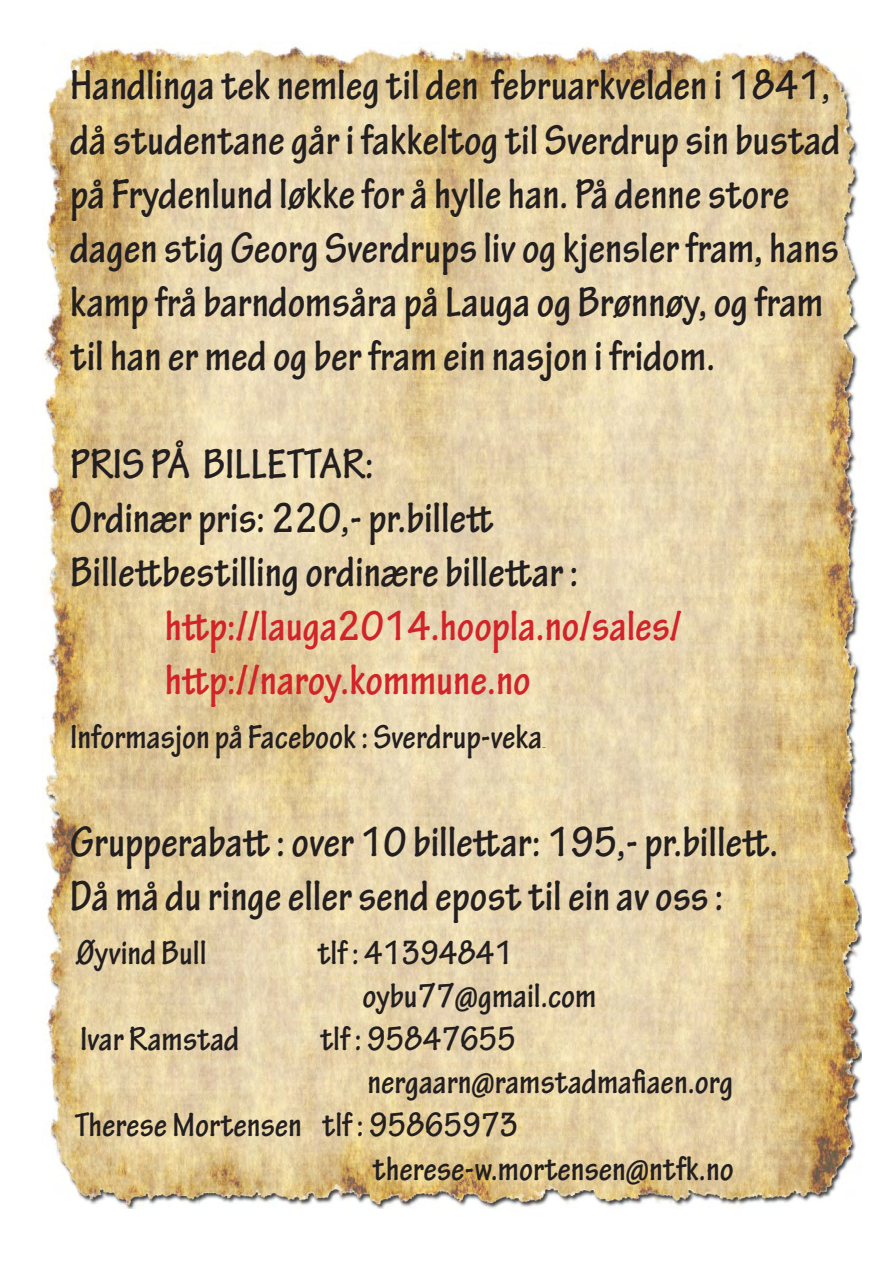
<style>
.page{position:relative;width:893px;height:1263px;background:#fff}
.page>*{position:absolute;margin:0;border:0;box-sizing:border-box;transform-origin:0 0}
.t1{font:700 condensed 45px/54px "Tekton Pro";color:#231f20}
.t2{font:700 condensed 45px "Tekton Pro";color:#d1232a}
.t3{font:700 condensed 36px "Tekton Pro";color:#231f20}
.t4{font:700 condensed 9px "Tekton Pro";color:#231f20}
</style>
<div class="page">
<img style="left:43px;top:46px;width:818px;height:1163px">
<p class="t1" style="left:70px;top:59px;width:772px">Handlinga tek nemleg til den februarkvelden i 1841, då studentane går i fakkeltog til Sverdrup sin bustad på Frydenlund løkke for å hylle han. På denne store dagen stig Georg Sverdrups liv og kjensler fram, hans kamp frå barndomsåra på Lauga og Brønnøy, og fram til han er med og ber fram ein nasjon i fridom.</p>
<p class="t1" style="left:70px;top:437px;width:305px">PRIS PÅ BILLETTAR:</p>
<p class="t1" style="left:70px;top:491px;width:425px">Ordinær pris: 220,- pr.billett</p>
<p class="t1" style="left:70px;top:545px;width:510px">Billettbestilling ordinære billettar :</p>
<p class="t2" style="left:165px;top:599px;width:519px">http://lauga2014.hoopla.no/sales/</p>
<p class="t2" style="left:165px;top:653px;width:368px">http://naroy.kommune.no</p>
<p class="t3" style="left:70px;top:715px;width:474px">Informasjon på Facebook : Sverdrup-veka</p>
<p class="t4" style="left:542px;top:739px;width:5px">..</p>
<p class="t1" style="left:70px;top:815px;width:710px">Grupperabatt : over 10 billettar: 195,- pr.billett.</p>
<p class="t1" style="left:70px;top:869px;width:655px">Då må du ringe eller send epost til ein av oss :</p>
<p class="t3" style="left:76px;top:931px;width:132px">Øyvind Bull</p>
<p class="t3" style="left:317px;top:931px;width:197px">tlf : 41394841</p>
<p class="t3" style="left:362px;top:974px;width:235px">oybu77@gmail.com</p>
<p class="t3" style="left:80px;top:1018px;width:161px">Ivar Ramstad</p>
<p class="t3" style="left:320px;top:1018px;width:197px">tlf : 95847655</p>
<p class="t3" style="left:368px;top:1061px;width:367px">nergaarn@ramstadmafiaen.org</p>
<p class="t3" style="left:75px;top:1104px;width:444px">Therese Mortensen tlf : 95865973</p>
<p class="t3" style="left:373px;top:1147px;width:363px">therese-w.mortensen@ntfk.no</p>
</div>
